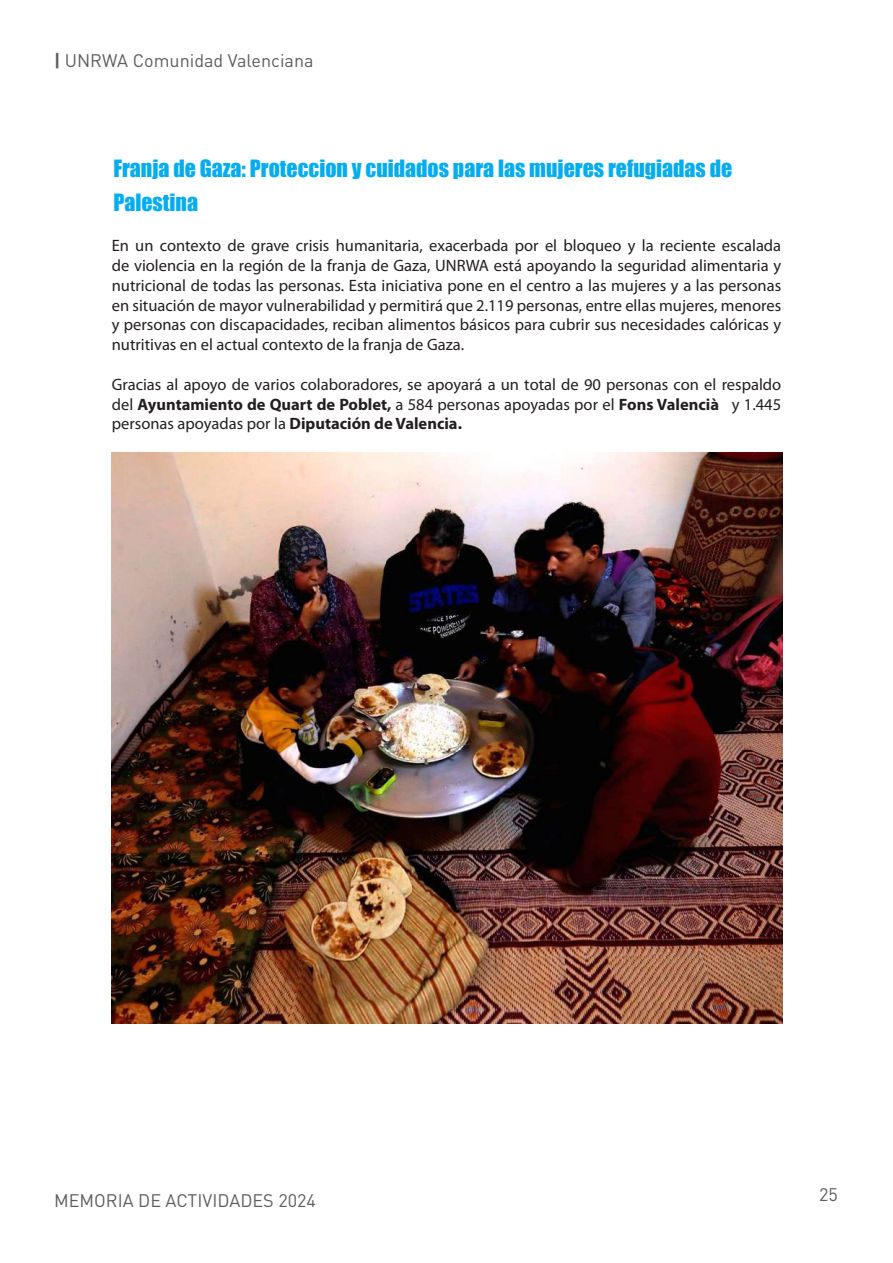
<style>
.page{position:relative;width:893px;height:1263px;background:#fff}
.page>*{position:absolute;margin:0;border:0;box-sizing:border-box;transform-origin:0 0}
.t1{font:21.9px/33.6px "Impact";color:#06adee}
.t2{font:18px "DIN Pro";color:#5e5e5e}
.t3{font:16.5px/19.8px "Myriad Pro";color:#231f20;text-align:justify}
.s1{font-weight:700}
</style>
<div class="page">
<img style="left:112px;top:453px;width:670px;height:571px">
<p class="t2" style="left:54px;top:46px;width:261px"><span class="s1">|</span> UNRWA Comunidad Valenciana</p>
<h1 class="t1" style="left:113px;top:151px;width:620px">Franja de Gaza: Proteccion y cuidados para las mujeres refugiadas de<br>Palestina</h1>
<p class="t3" style="left:112px;top:236px;width:671px">En un contexto de grave crisis humanitaria, exacerbada por el bloqueo y la reciente escalada de violencia en la región de la franja de Gaza, UNRWA está apoyando la seguridad alimentaria y nutricional de todas las personas. Esta iniciativa pone en el centro a las mujeres y a las personas en situación de mayor vulnerabilidad y permitirá que 2.119 personas, entre ellas mujeres, menores y personas con discapacidades, reciban alimentos básicos para cubrir sus necesidades calóricas y nutritivas en el actual contexto de la franja de Gaza.</p>
<p class="t3" style="left:112px;top:374px;width:671px">Gracias al apoyo de varios colaboradores, se apoyará a un total de 90 personas con el respaldo del <span class="s1">Ayuntamiento de Quart de Poblet,</span> a 584 personas apoyadas por el <span class="s1">Fons Valencià</span> y 1.445 personas apoyadas por la <span class="s1">Diputación de Valencia.</span></p>
<p class="t2" style="left:54px;top:1186px;width:263px">MEMORIA DE ACTIVIDADES 2024</p>
<p class="t2" style="left:819px;top:1180px;width:20px">25</p>
</div>
